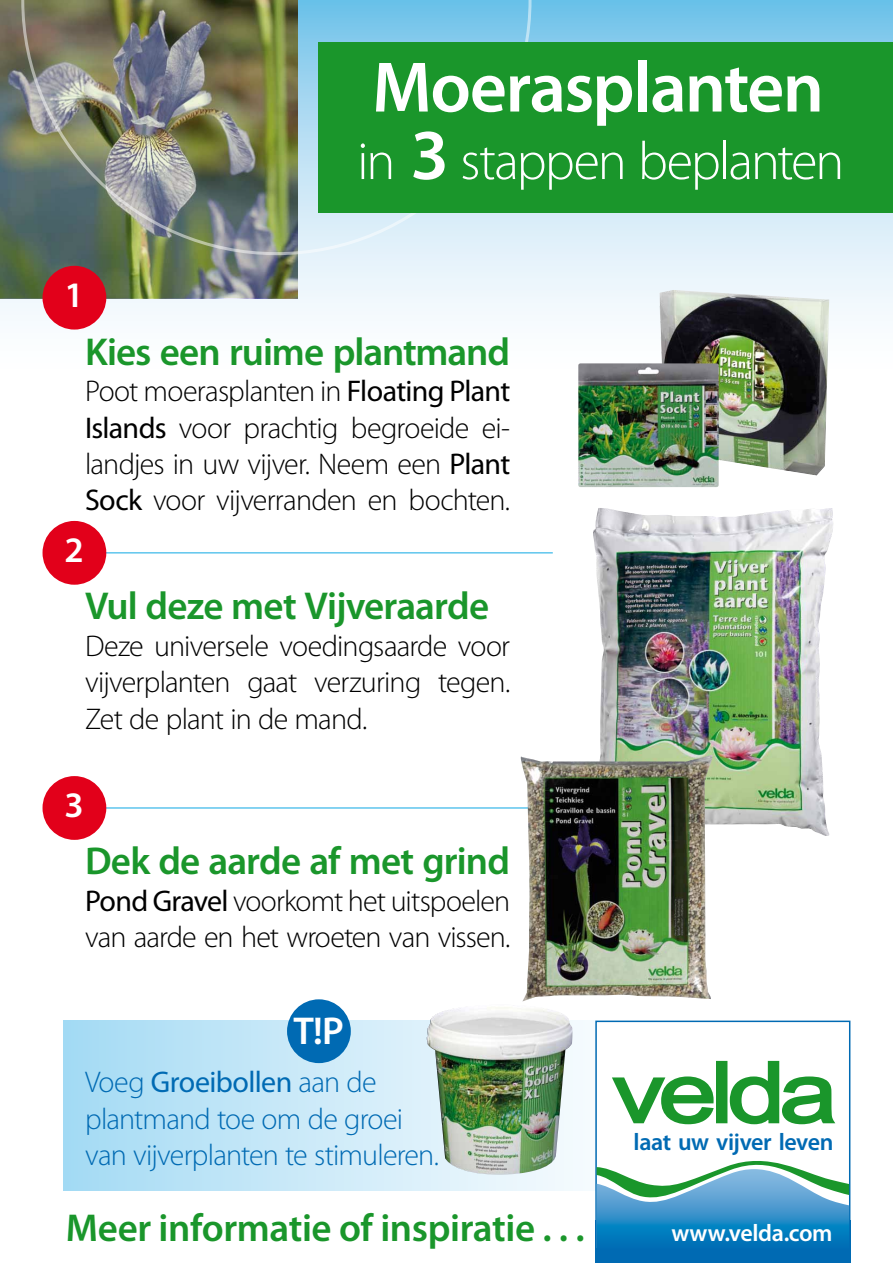
<style>
.page{position:relative;width:893px;height:1263px;background:#fff}
.page>*{position:absolute;margin:0;border:0;box-sizing:border-box;transform-origin:0 0}
.t1{font:84px "Arial";letter-spacing:-.06em;color:#1a962b;scale:1.25 1}
.t2{font:600 72px "Myriad Pro";letter-spacing:-.025em;color:#fff}
.t3{font:300 54px "Myriad Pro";letter-spacing:-.04em;color:#fff}
.t4{font:600 39px "Myriad Pro";letter-spacing:-.02em;color:#1a962b}
.t5{font:600 39px "Myriad Pro";color:#fff}
.t6{font:600 36px "Myriad Pro";color:#fff}
.t7{font:300 30px/36.4px "Myriad Pro";letter-spacing:-.03em;color:#000;text-align:justify}
.t8{font:300 30px/36.4px "Myriad Pro";letter-spacing:-.03em;color:#006ab3}
.t9{font:600 24px "Myriad Pro";letter-spacing:-.015em;color:#006ab3}
.t10{font:600 24px "Myriad Pro";letter-spacing:-.015em;color:#fff}
.s1{font-weight:600;font-size:72px}
.s2{font-weight:400}
</style>
<div class="page">
<svg style="left:0;top:0;width:893px;height:329px"></svg>
<img style="left:0;top:0;width:298px;height:298px">
<svg style="left:64px;top:1020px;width:521px;height:171px;background:#c3e6f7"></svg>
<img style="left:593px;top:508px;width:240px;height:328px">
<div style="left:595px;top:1220px;width:255px;height:43px;background:#006ab3"></div>
<div style="left:595px;top:1020px;width:255px;height:230px;background:#fff;border:2px solid #006ab3"></div>
<svg style="left:597px;top:1150px;width:252px;height:99px"></svg>
<svg style="left:612px;top:1076px;width:102px;height:49px"></svg>
<div style="left:716px;top:1061px;width:11px;height:62px;border:2px solid #1a962b"></div>
<svg style="left:729px;top:1060px;width:107px;height:65px"></svg>
<hr style="left:85px;top:552px;width:468px;height:2px;background:#5ec5ed">
<hr style="left:85px;top:807px;width:468px;height:2px;background:#5ec5ed">
<div style="left:43px;top:521px;width:63px;height:64px;background:#e2001a;border-radius:50%"></div>
<div style="left:43px;top:776px;width:63px;height:64px;background:#e2001a;border-radius:50%"></div>
<img style="left:520px;top:755px;width:192px;height:246px">
<div style="left:287px;top:999px;width:64px;height:64px;background:#006ab3;border-radius:50%"></div>
<img style="left:21px;top:0;width:510px;height:255px">
<div style="left:43px;top:266px;width:63px;height:64px;background:#e2001a;border-radius:50%"></div>
<img style="left:659px;top:290px;width:170px;height:185px">
<img style="left:578px;top:363px;width:141px;height:124px">
<div style="left:319px;top:43px;width:574px;height:170px;background:#1a962b"></div>
<img style="left:427px;top:1007px;width:146px;height:168px">
<h2 class="t2" style="left:372px;top:42px;width:453px">Moerasplanten</h2>
<h3 class="t3" style="left:357px;top:129px;width:489px">in <span class="s1">3</span> stappen beplanten</h3>
<p class="t6" style="left:64px;top:272px;width:21px">1</p>
<h3 class="t4" style="left:85px;top:327px;width:427px">Kies een ruime plantmand</h3>
<p class="t7" style="left:85px;top:373px;width:427px">Poot moerasplanten in <span class="s2">Floating Plant Islands</span> voor prachtig begroeide ei&shy;landjes in uw vijver. Neem een <span class="s2">Plant Sock</span> voor vijverranden en bochten.</p>
<p class="t6" style="left:64px;top:527px;width:21px">2</p>
<h3 class="t4" style="left:85px;top:581px;width:406px">Vul deze met Vijveraarde</h3>
<p class="t7" style="left:85px;top:627px;width:427px">Deze universele voedingsaarde voor vijverplanten gaat verzuring tegen.<br>Zet de plant in de mand.</p>
<p class="t6" style="left:64px;top:782px;width:21px">3</p>
<h3 class="t4" style="left:85px;top:836px;width:427px">Dek de aarde af met grind</h3>
<p class="t7" style="left:85px;top:882px;width:427px"><span class="s2">Pond Gravel</span> voorkomt het uitspoelen van aarde en het wroeten van vissen.</p>
<h3 class="t5" style="left:294px;top:1006px;width:52px">T!P</h3>
<p class="t8" style="left:85px;top:1064px;width:355px">Voeg <span class="s2">Groeibollen</span> aan de plantmand toe om de groei van vijverplanten te stimuleren.</p>
<h3 class="t4" style="left:66px;top:1203px;width:520px">Meer informatie of inspiratie . . .</h3>
<h1 class="t1" style="left:612px;top:1038px;width:182px">velda</h1>
<p class="t9" style="left:634px;top:1126px;width:201px">laat uw vijver leven</p>
<p class="t10" style="left:671px;top:1218px;width:163px">www.velda.com</p>
</div>
